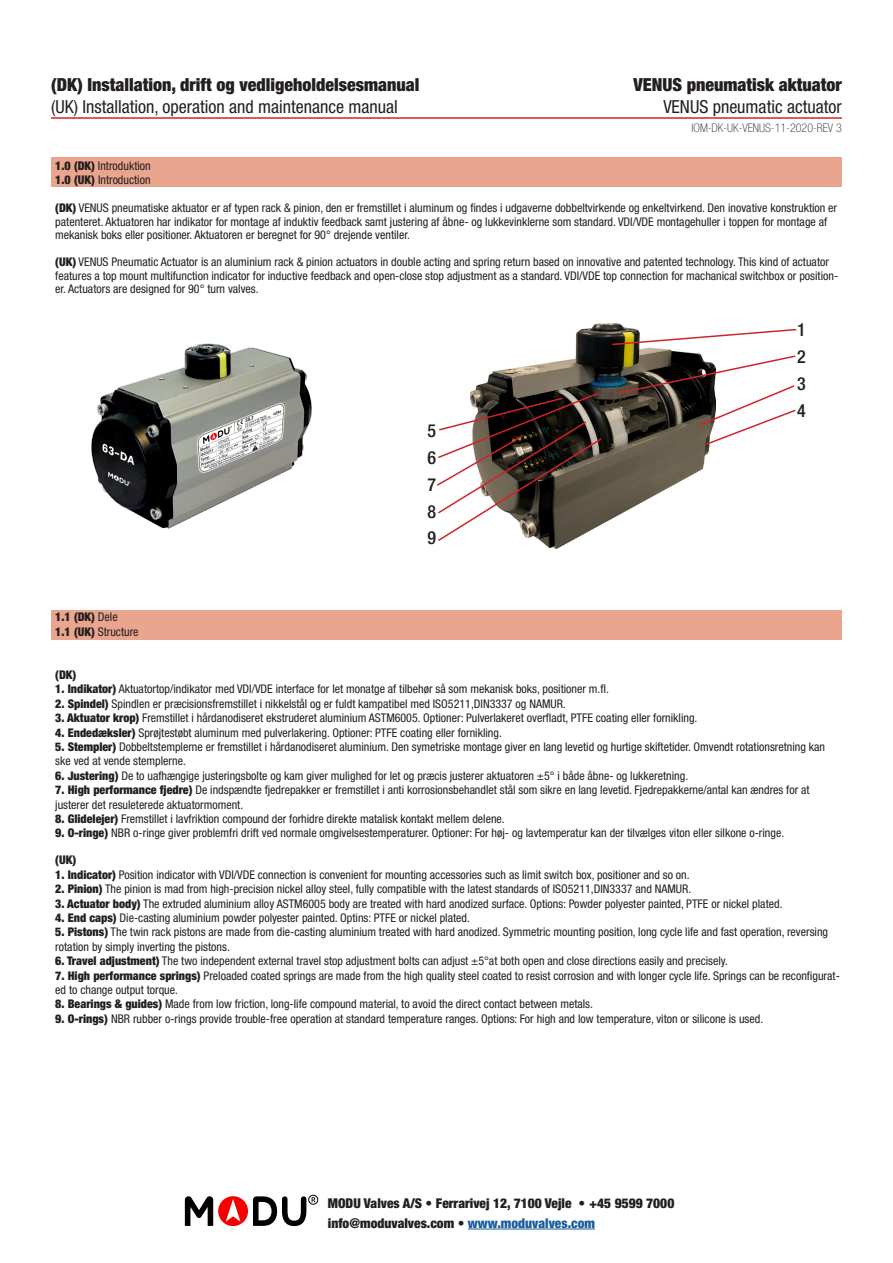
<style>
.page{position:relative;width:893px;height:1263px;background:#fff}
.page>*{position:absolute;margin:0;border:0;box-sizing:border-box;transform-origin:0 0}
.t1{font:900 condensed 18px "Helvetica Neue LT Std";color:#231f20}
.t2{font:condensed 18px "Helvetica Neue LT Std";color:#231f20}
.t3{font:500 condensed 18px/26.8px "Helvetica Neue LT Std";color:#231f20;text-align:justify}
.t4{font:900 condensed 13.5px/19.5px "Helvetica Neue LT Std";color:#231f20}
.t5{font:condensed 12px/14.4px "Helvetica Neue LT Std";color:#231f20}
.t6{font:900 condensed 12px/14.4px "Helvetica Neue LT Std";color:#231f20}
.t7{font:100 condensed 12px "Helvetica Neue LT Std";color:#231f20}
.s1{font-weight:900}
.s2{font-weight:400}
.s3{font-weight:300;font-stretch:normal}
.s4{color:#175d9e}
</style>
<div class="page">
<div style="left:51px;top:157px;width:791px;height:30px;background:#eaa58e"></div>
<hr style="left:51px;top:117px;width:791px;height:2px;background:#d1232a">
<div style="left:218px;top:1196px;width:30px;height:30px;background:#f50000;border-radius:50%"></div>
<svg style="left:226px;top:1199px;width:14px;height:22px"></svg>
<svg style="left:185px;top:1196px;width:28px;height:30px"></svg>
<svg style="left:253px;top:1196px;width:53px;height:30px"></svg>
<div style="left:308px;top:1195px;width:10px;height:9px;border:1px solid #000;border-radius:50%"></div>
<svg style="left:312px;top:1197px;width:3px;height:5px"></svg>
<div style="left:51px;top:610px;width:791px;height:29px;background:#eaa58e"></div>
<hr style="left:468px;top:1228px;width:127px;height:1px;background:#175d9e">
<img style="left:473px;top:324px;width:237px;height:225px">
<svg style="left:611px;top:328px;width:186px;height:18px"></svg>
<svg style="left:617px;top:354px;width:179px;height:92px"></svg>
<svg style="left:437px;top:391px;width:166px;height:151px"></svg>
<img style="left:91px;top:343px;width:221px;height:186px">
<h1 class="t1" style="left:51px;top:74px;width:370px">(DK) Installation, drift og vedligeholdelsesmanual</h1>
<h1 class="t2" style="left:51px;top:96px;width:348px">(UK) Installation, operation and maintenance manual</h1>
<h1 class="t1" style="left:633px;top:74px;width:210px">VENUS pneumatisk aktuator</h1>
<h1 class="t2" style="left:663px;top:96px;width:180px">VENUS pneumatic actuator</h1>
<p class="t7" style="left:692px;top:121px;width:152px">IOM-DK-UK-VENUS-11-2020-REV 3</p>
<p class="t5" style="left:55px;top:158px;width:97px"><span class="s1">1.0 (DK)</span> Introduktion<br><span class="s1">1.0 (UK)</span> Introduction</p>
<p class="t5" style="left:55px;top:201px;width:783px;line-height:13.5px"><span class="s1">(DK)</span> VENUS pneumatiske aktuator er af typen rack &amp; pinion, den er fremstillet i aluminum og findes i udgaverne dobbeltvirkende og enkeltvirkend. Den inovative konstruktion er patenteret. Aktuatoren har indikator for montage af induktiv feedback samt justering af åbne- og lukkevinklerne som standard. VDI/VDE montagehuller i toppen for montage af mekanisk boks eller positioner. Aktuatoren er beregnet for 90° drejende ventiler.</p>
<p class="t5" style="left:55px;top:255px;width:784px;line-height:13.5px"><span class="s1">(UK)</span> VENUS Pneumatic Actuator is an aluminium rack &amp; pinion actuators in double acting and spring return based on innovative and patented technology. This kind of actuator features a top mount multifunction indicator for inductive feedback and open-close stop adjustment as a standard. VDI/VDE top connection for machanical switchbox or position&shy;er. Actuators are designed for 90° turn valves.</p>
<h1 class="t3" style="left:427px;top:417px;width:10px">5<br>6<br>7<br>8<br>9</h1>
<h1 class="t3" style="left:797px;top:316px;width:10px">1<br>2<br>3<br>4</h1>
<p class="t6" style="left:55px;top:609px;width:85px">1.1 (DK) <span class="s2">Dele<br></span>1.1 (UK) <span class="s2">Structure</span></p>
<p class="t6" style="left:55px;top:667px;width:23px">(DK)</p>
<p class="t5" style="left:55px;top:682px;width:555px"><span class="s1">1. Indikator)</span> Aktuatortop/indikator med VDI/VDE interface for let monatge af tilbehør så som mekanisk boks, positioner m.fl.</p>
<p class="t5" style="left:55px;top:696px;width:512px"><span class="s1">2. Spindel)</span> Spindlen er præcisionsfremstillet i nikkelstål og er fuldt kampatibel med ISO5211,DIN3337 og NAMUR.</p>
<p class="t5" style="left:55px;top:711px;width:644px"><span class="s1">3. Aktuator krop)</span> Fremstillet i hårdanodiseret ekstruderet aluminium ASTM6005. Optioner: Pulverlakeret overfladt, PTFE coating eller fornikling.</p>
<p class="t5" style="left:55px;top:725px;width:448px"><span class="s1">4. Endedæksler)</span> Sprøjtestøbt aluminum med pulverlakering. Optioner: PTFE coating eller fornikling.</p>
<p class="t5" style="left:55px;top:739px;width:771px"><span class="s1">5. Stempler)</span> Dobbeltstemplerne er fremstillet i hårdanodiseret aluminium. Den symetriske montage giver en lang levetid og hurtige skiftetider. Omvendt rotationsretning kan ske ved at vende stemplerne.</p>
<p class="t5" style="left:55px;top:768px;width:634px"><span class="s1">6. Justering)</span> De to uafhængige justeringsbolte og kam giver mulighed for let og præcis justerer aktuatoren ±5° i både åbne- og lukkeretning.</p>
<p class="t5" style="left:55px;top:783px;width:756px"><span class="s1">7. High performance fjedre)</span> De indspændte fjedrepakker er fremstillet i anti korrosionsbehandlet stål som sikre en lang levetid. Fjedrepakkerne/antal kan ændres for at justerer det resuleterede aktuatormoment.</p>
<p class="t5" style="left:55px;top:811px;width:451px"><span class="s1">8. Glidelejer)</span> Fremstillet i lavfriktion compound der forhidre direkte matalisk kontakt mellem delene.</p>
<p class="t5" style="left:55px;top:826px;width:730px"><span class="s1">9. O-ringe)</span> NBR o-ringe giver problemfri drift ved normale omgivelsestemperaturer. Optioner: For høj- og lavtemperatur kan der tilvælges viton eller silkone o-ringe.</p>
<p class="t6" style="left:55px;top:853px;width:22px">(UK)</p>
<p class="t5" style="left:55px;top:867px;width:636px"><span class="s1">1. Indicator)</span> Position indicator with VDI/VDE connection is convenient for mounting accessories such as limit switch box, positioner and so on.</p>
<p class="t5" style="left:55px;top:882px;width:637px"><span class="s1">2. Pinion)</span> The pinion is mad from high-precision nickel alloy steel, fully compatible with the latest standards of ISO5211,DIN3337 and NAMUR.</p>
<p class="t5" style="left:55px;top:896px;width:729px"><span class="s1">3. Actuator body)</span> The extruded aluminium alloy ASTM6005 body are treated with hard anodized surface. Options: Powder polyester painted, PTFE or nickel plated.</p>
<p class="t5" style="left:55px;top:910px;width:416px"><span class="s1">4. End caps)</span> Die-casting aluminium powder polyester painted. Optins: PTFE or nickel plated.</p>
<p class="t5" style="left:55px;top:925px;width:774px"><span class="s1">5. Pistons)</span> The twin rack pistons are made from die-casting aluminium treated with hard anodized. Symmetric mounting position, long cycle life and fast operation, reversing rotation by simply inverting the pistons.</p>
<p class="t5" style="left:55px;top:954px;width:674px"><span class="s1">6. Travel adjustment)</span> The two independent external travel stop adjustment bolts can adjust ±5°at both open and close directions easily and precisely.</p>
<p class="t5" style="left:55px;top:968px;width:786px"><span class="s1">7. High performance springs)</span> Preloaded coated springs are made from the high quality steel coated to resist corrosion and with longer cycle life. Springs can be reconfigurat&shy;ed to change output torque.</p>
<p class="t5" style="left:55px;top:997px;width:539px"><span class="s1">8. Bearings &amp; guides)</span> Made from low friction, long-life compound material, to avoid the direct contact between metals.</p>
<p class="t5" style="left:55px;top:1011px;width:709px"><span class="s1">9. O-rings)</span> NBR rubber o-rings provide trouble-free operation at standard temperature ranges. Options: For high and low temperature, viton or silicone is used.</p>
<p class="t4" style="left:328px;top:1193px;width:348px">MODU Valves A/S <span class="s3">•</span> Ferrarivej 12, 7100 Vejle <span class="s3">•</span> +45 9599 7000 info@moduvalves.com <span class="s3">•</span> <span class="s4">www.moduvalves.com</span></p>
</div>
